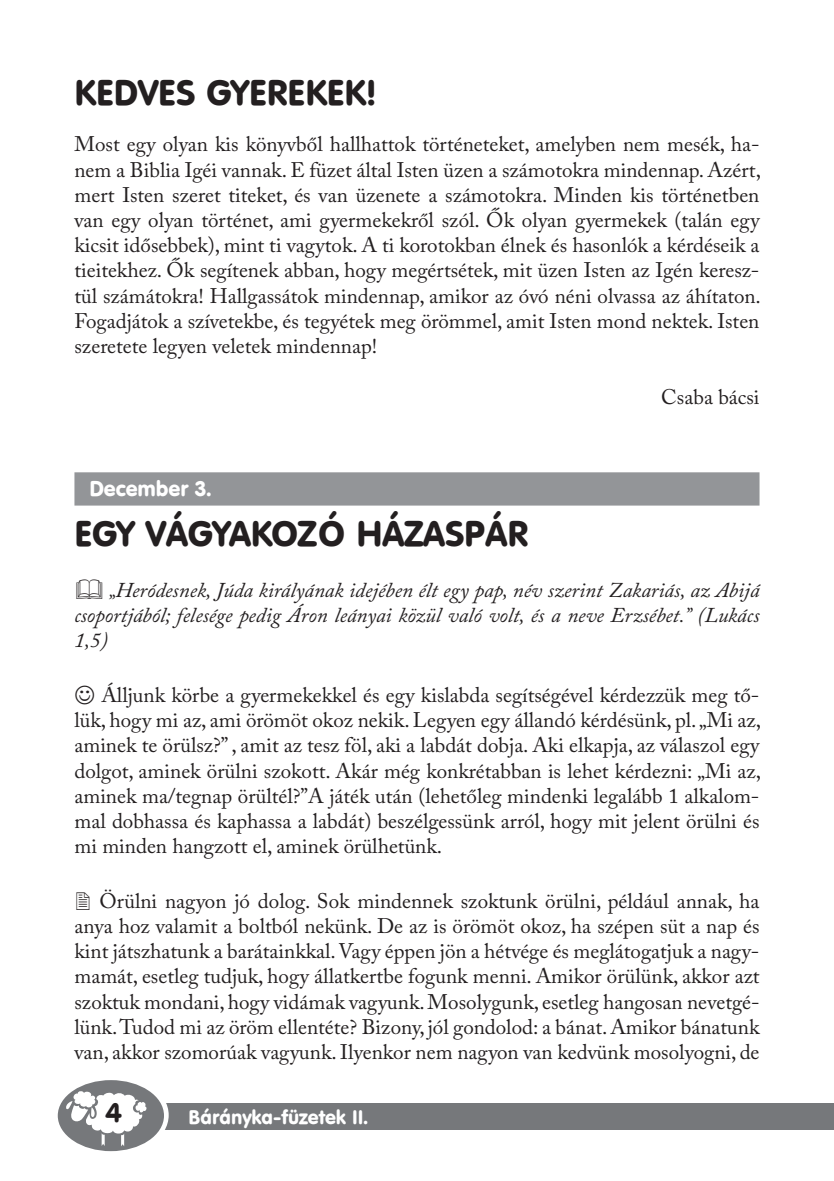
<style>
.page{position:relative;width:834px;height:1181px;background:#fff}
.page>*{position:absolute;margin:0;border:0;box-sizing:border-box;transform-origin:0 0}
.t1{font:35px "Hu Vagou Hu";color:#231f20}
.t2{font:26.6px "Hu Vagou Hu";color:#231f20}
.t3{font:21px/25.2px "Adobe Caslon Pro";color:#231f20;text-align:justify}
.t4{font:italic 21px/25.2px "Adobe Caslon Pro";color:#231f20;text-align:justify}
.t5{font:21px "Hu Vagou Hu";color:#fff}
.t6{font:19.25px "Hu Vagou Hu";color:#fff}
</style>
<div class="page">
<div style="left:74px;top:1103px;width:759px;height:27px;background:#76787b"></div>
<div style="left:53px;top:1074px;width:116px;height:82px;background:#fff;border-radius:50%"></div>
<svg style="left:58px;top:1080px;width:106px;height:71px"></svg>
<div style="left:74px;top:472px;width:685px;height:33px;background:#939598"></div>
<h1 class="t1" style="left:74px;top:70px;width:303px">KEDVES GYEREKEK!</h1>
<p class="t3" style="left:74px;top:132px;width:688px">Most egy olyan kis könyvből hallhattok történeteket, amelyben nem mesék, ha&shy;nem a Biblia Igéi vannak. E füzet által Isten üzen a számotokra mindennap. Azért, mert Isten szeret titeket, és van üzenete a számotokra. Minden kis történetben van egy olyan történet, ami gyermekekről szól. Ők olyan gyermekek (talán egy kicsit idősebbek), mint ti vagytok. A ti korotokban élnek és hasonlók a kérdéseik a tieitekhez. Ők segítenek abban, hogy megértsétek, mit üzen Isten az Igén keresz&shy;tül számátokra! Hallgassátok mindennap, amikor az óvó néni olvassa az áhítaton.<br>Fogadjátok a szívetekbe, és tegyétek meg örömmel, amit Isten mond nektek. Isten szeretete legyen veletek mindennap!</p>
<p class="t3" style="left:661px;top:384px;width:100px">Csaba bácsi</p>
<p class="t5" style="left:89px;top:475px;width:123px">DECEMBER 3.</p>
<h1 class="t1" style="left:74px;top:511px;width:455px">EGY VÁGYAKOZÓ HÁZASPÁR</h1>
<p class="t4" style="left:74px;top:577px;width:686px;text-indent:35px">„Heródesnek, Júda királyának idejében élt egy pap, név szerint Zakariás, az Abijá csoportjából; felesége pedig Áron leányai közül való volt, és a neve Erzsébet.” (Lukács 1,5)</p>
<p class="t3" style="left:74px;top:682px;width:688px;text-indent:27px">Álljunk körbe a gyermekekkel és egy kislabda segítségével kérdezzük meg tő&shy;lük, hogy mi az, ami örömöt okoz nekik. Legyen egy állandó kérdésünk, pl. „Mi az, aminek te örülsz?” , amit az tesz föl, aki a labdát dobja. Aki elkapja, az válaszol egy dolgot, aminek örülni szokott. Akár még konkrétabban is lehet kérdezni: „Mi az, aminek ma/tegnap örültél?”A játék után (lehetőleg mindenki legalább 1 alkalom&shy;mal dobhassa és kaphassa a labdát) beszélgessünk arról, hogy mit jelent örülni és mi minden hangzott el, aminek örülhetünk.</p>
<p class="t3" style="left:74px;top:888px;width:687px;text-indent:25px">Örülni nagyon jó dolog. Sok mindennek szoktunk örülni, például annak, ha anya hoz valamit a boltból nekünk. De az is örömöt okoz, ha szépen süt a nap és kint játszhatunk a barátainkkal. Vagy éppen jön a hétvége és meglátogatjuk a nagy&shy;mamát, esetleg tudjuk, hogy állatkertbe fogunk menni. Amikor örülünk, akkor azt szoktuk mondani, hogy vidámak vagyunk. Mosolygunk, esetleg hangosan nevetgé&shy;lünk. Tudod mi az öröm ellentéte? Bizony, jól gondolod: a bánat. Amikor bánatunk van, akkor szomorúak vagyunk. Ilyenkor nem nagyon van kedvünk mosolyogni, de</p>
<p class="t2" style="left:106px;top:1095px;width:18px">4</p>
<p class="t6" style="left:189px;top:1104px;width:181px">BÁRÁNYKA-FÜZETEK II.</p>
</div>
